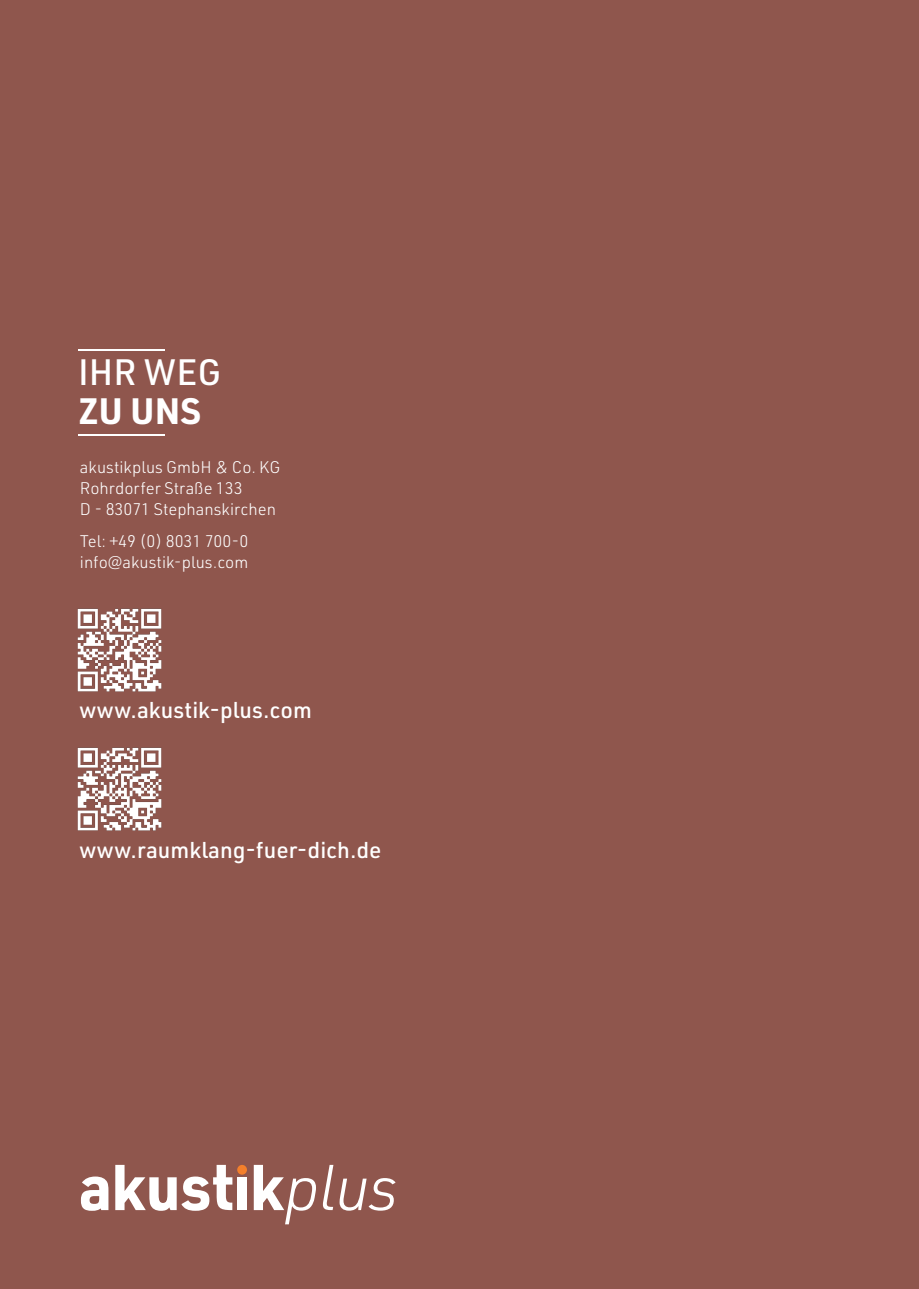
<style>
.page{position:relative;width:919px;height:1289px;background:#fff}
.page>*{position:absolute;margin:0;border:0;box-sizing:border-box;transform-origin:0 0}
.t1{font:500 36px "URWDIN";color:#fff}
.t2{font:700 36px "URWDIN";color:#fff}
.Fließtext{font:500 22.5px "URWDIN";color:#fff}
.Fließtext-2{font:300 16.5px "URWDIN";color:#fff}
</style>
<div class="page">
<div style="left:0;top:0;width:918px;height:1288px;background:#8f564d"></div>
<img style="left:77px;top:608px;width:85px;height:84px">
<hr style="left:78px;top:350px;width:86px;height:1px;background:#fff">
<hr style="left:78px;top:434px;width:86px;height:1px;background:#fff">
<img style="left:77px;top:747px;width:85px;height:84px">
<svg style="left:81px;top:1176px;width:27px;height:34px"></svg>
<svg style="left:115px;top:1164px;width:117px;height:46px"></svg>
<div style="left:237px;top:1177px;width:10px;height:32px;background:#fff"></div>
<svg style="left:254px;top:1164px;width:62px;height:60px"></svg>
<svg style="left:323px;top:1164px;width:10px;height:45px"></svg>
<svg style="left:339px;top:1178px;width:56px;height:32px"></svg>
<div style="left:237px;top:1164px;width:10px;height:10px;background:#f47f2b;border-radius:50%"></div>
<p class="t1" style="left:78px;top:348px;width:145px">IHR WEG</p>
<p class="t2" style="left:78px;top:386px;width:124px">ZU UNS</p>
<p class="Fließtext-2" style="left:80px;top:456px;width:202px">akustikplus GmbH &amp; Co. KG</p>
<p class="Fließtext-2" style="left:80px;top:477px;width:164px">Rohrdorfer Straße 133</p>
<p class="Fließtext-2" style="left:80px;top:498px;width:197px">D - 83071 Stephanskirchen</p>
<p class="Fließtext-2" style="left:80px;top:531px;width:170px">Tel: +49 (0) 8031 700-0</p>
<p class="Fließtext-2" style="left:80px;top:552px;width:170px">info@akustik-plus.com</p>
<p class="Fließtext" style="left:79px;top:695px;width:234px">www.akustik-plus.com</p>
<p class="Fließtext" style="left:79px;top:834px;width:304px">www.raumklang-fuer-dich.de</p>
</div>
